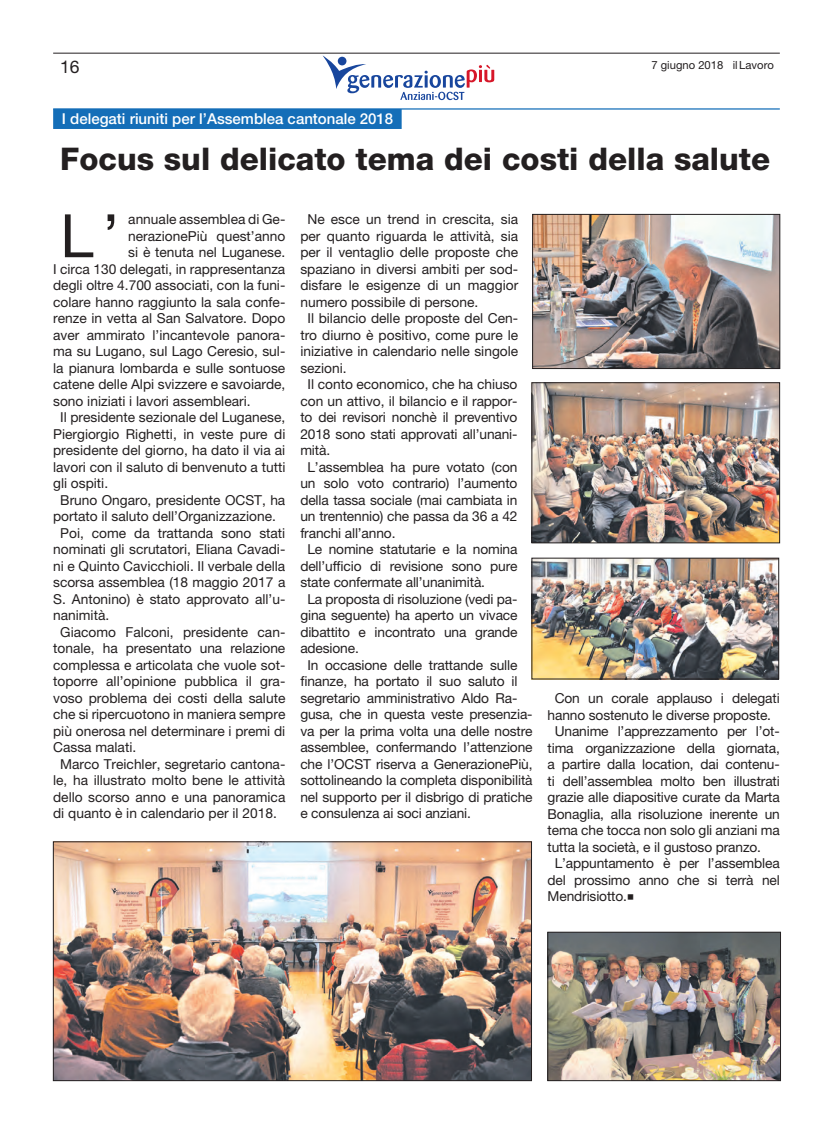
<style>
.page{position:relative;width:833px;height:1134px;background:#fff}
.page>*{position:absolute;margin:0;border:0;box-sizing:border-box;transform-origin:0 0}
.Capolettera_AAPI_-_2{font:60px "Helvetica Neue LT Pro";color:#231f20}
.t1{font:800 31.25px "Helvetica Neue LT Pro";color:#231f20}
.t2{font:17.5px "Helvetica Neue LT Pro";color:#231f20}
.Incipit_-_AAPI{font:500 15px "Helvetica Neue LT Pro";color:#fff}
.Paragrafo_base_AAPI{font:13.75px/16.5px "Helvetica Neue LT Pro";letter-spacing:-.01em;color:#231f20;text-align:justify}
.Capolettera_AAPI_-_2-2{font:13.75px "Helvetica Neue LT Pro";color:#231f20}
.t3{font:11.25px "Helvetica Neue LT Pro";color:#231f20}
</style>
<div class="page">
<svg style="left:322px;top:55px;width:172px;height:45px"></svg>
<hr style="left:53px;top:108px;width:727px;height:2px;background:#146eb8">
<div style="left:53px;top:109px;width:349px;height:20px;background:#146eb8"></div>
<img style="left:55px;top:844px;width:475px;height:235px">
<div style="left:53px;top:842px;width:479px;height:239px;border:1px solid #231f20"></div>
<img style="left:533px;top:384px;width:245px;height:157px">
<div style="left:531px;top:382px;width:249px;height:161px;border:1px solid #231f20"></div>
<img style="left:534px;top:216px;width:244px;height:151px">
<div style="left:532px;top:214px;width:248px;height:155px;border:1px solid #231f20"></div>
<img style="left:533px;top:560px;width:244px;height:117px">
<div style="left:531px;top:558px;width:248px;height:121px;border:1px solid #231f20"></div>
<img style="left:549px;top:934px;width:229px;height:145px">
<div style="left:547px;top:932px;width:233px;height:149px;border:1px solid #231f20"></div>
<hr style="left:53px;top:53px;width:727px;height:1px;background:#231f20">
<p class="t2" style="left:60px;top:56px;width:21px">16</p>
<p class="t3" style="left:651px;top:58px;width:124px">7 giugno 2018 il Lavoro</p>
<p class="Incipit_-_AAPI" style="left:62px;top:110px;width:333px">I delegati riuniti per l’Assemblea cantonale 2018</p>
<p class="t1" style="left:60px;top:140px;width:711px">Focus sul delicato tema dei costi della salute</p>
<p class="Capolettera_AAPI_-_2" style="left:60px;top:200px;width:61px">L’</p>
<p class="Capolettera_AAPI_-_2-2" style="left:128px;top:211px;width:159px">annuale assemblea di Ge-</p>
<p class="Capolettera_AAPI_-_2-2" style="left:128px;top:228px;width:159px">nerazionePiù quest’anno</p>
<p class="Capolettera_AAPI_-_2-2" style="left:128px;top:244px;width:159px">si è tenuta nel Luganese.</p>
<p class="Capolettera_AAPI_-_2-2" style="left:53px;top:261px;width:234px">I circa 130 delegati, in rappresentanza</p>
<p class="Capolettera_AAPI_-_2-2" style="left:53px;top:277px;width:234px">degli oltre 4.700 associati, con la funi-</p>
<p class="Capolettera_AAPI_-_2-2" style="left:53px;top:294px;width:234px">colare hanno raggiunto la sala confe-</p>
<p class="Capolettera_AAPI_-_2-2" style="left:53px;top:310px;width:234px">renze in vetta al San Salvatore. Dopo</p>
<p class="Capolettera_AAPI_-_2-2" style="left:53px;top:327px;width:234px">aver ammirato l’incantevole panora-</p>
<p class="Capolettera_AAPI_-_2-2" style="left:53px;top:343px;width:234px">ma su Lugano, sul Lago Ceresio, sul-</p>
<p class="Capolettera_AAPI_-_2-2" style="left:53px;top:360px;width:234px">la pianura lombarda e sulle sontuose</p>
<p class="Capolettera_AAPI_-_2-2" style="left:53px;top:376px;width:234px">catene delle Alpi svizzere e savoiarde,</p>
<p class="Capolettera_AAPI_-_2-2" style="left:53px;top:393px;width:199px">sono iniziati i lavori assembleari.</p>
<p class="Paragrafo_base_AAPI" style="left:53px;top:409px;width:234px;text-indent:7px">Il presidente sezionale del Luganese, Piergiorgio Righetti, in veste pure di presidente del giorno, ha dato il via ai lavori con il saluto di benvenuto a tutti gli ospiti.</p>
<p class="Paragrafo_base_AAPI" style="left:53px;top:491px;width:234px;text-indent:7px">Bruno Ongaro, presidente OCST, ha portato il saluto dell’Organizzazione.</p>
<p class="Paragrafo_base_AAPI" style="left:53px;top:524px;width:234px;text-indent:7px">Poi, come da trattanda sono stati nominati gli scrutatori, Eliana Cavadi&shy;ni e Quinto Cavicchioli. Il verbale della scorsa assemblea (18 maggio 2017 a S. Antonino) è stato approvato all’u&shy;nanimità.</p>
<p class="Paragrafo_base_AAPI" style="left:53px;top:623px;width:234px;text-indent:7px">Giacomo Falconi, presidente can&shy;tonale, ha presentato una relazione complessa e articolata che vuole sot&shy;toporre all’opinione pubblica il gra&shy;voso problema dei costi della salute che si ripercuotono in maniera sempre più onerosa nel determinare i premi di Cassa malati.</p>
<p class="Paragrafo_base_AAPI" style="left:53px;top:755px;width:234px;text-indent:7px">Marco Treichler, segretario cantona&shy;le, ha illustrato molto bene le attività dello scorso anno e una panoramica di quanto è in calendario per il 2018.</p>
<p class="Paragrafo_base_AAPI" style="left:300px;top:211px;width:219px;text-indent:7px">Ne esce un trend in crescita, sia per quanto riguarda le attività, sia per il ventaglio delle proposte che spaziano in diversi ambiti per sod&shy;disfare le esigenze di un maggior numero possibile di persone.</p>
<p class="Paragrafo_base_AAPI" style="left:300px;top:310px;width:219px;text-indent:7px">Il bilancio delle proposte del Cen&shy;tro diurno è positivo, come pure le iniziative in calendario nelle singole sezioni.</p>
<p class="Paragrafo_base_AAPI" style="left:300px;top:376px;width:219px;text-indent:7px">Il conto economico, che ha chiuso con un attivo, il bilancio e il rappor&shy;to dei revisori nonchè il preventivo 2018 sono stati approvati all’unani&shy;mità.</p>
<p class="Paragrafo_base_AAPI" style="left:300px;top:458px;width:219px;text-indent:7px">L’assemblea ha pure votato (con un solo voto contrario) l’aumento della tassa sociale (mai cambiata in un trentennio) che passa da 36 a 42 franchi all’anno.</p>
<p class="Paragrafo_base_AAPI" style="left:300px;top:541px;width:219px;text-indent:7px">Le nomine statutarie e la nomina dell’ufficio di revisione sono pure state confermate all’unanimità.</p>
<p class="Paragrafo_base_AAPI" style="left:300px;top:590px;width:219px;text-indent:7px">La proposta di risoluzione (vedi pa&shy;gina seguente) ha aperto un vivace dibattito e incontrato una grande adesione.</p>
<p class="Paragrafo_base_AAPI" style="left:300px;top:656px;width:234px;text-align:left;text-indent:7px">In occasione delle trattande sulle finanze, ha portato il suo saluto il segretario amministrativo Aldo Ra&shy;gusa, che in questa veste presenzia&shy;va per la prima volta una delle nostre assemblee, confermando l’attenzione che l’OCST riserva a GenerazionePiù, sottolineando la completa disponibilità nel supporto per il disbrigo di pratiche e consulenza ai soci anziani.</p>
<p class="Paragrafo_base_AAPI" style="left:547px;top:690px;width:234px;text-indent:7px">Con un corale applauso i delegati hanno sostenuto le diverse proposte.</p>
<p class="Paragrafo_base_AAPI" style="left:547px;top:723px;width:234px;text-indent:7px">Unanime l’apprezzamento per l’ot&shy;tima organizzazione della giornata, a partire dalla location, dai contenu&shy;ti dell’assemblea molto ben illustrati grazie alle diapositive curate da Marta Bonaglia, alla risoluzione inerente un tema che tocca non solo gli anziani ma tutta la società, e il gustoso pranzo.</p>
<p class="Paragrafo_base_AAPI" style="left:547px;top:855px;width:234px;text-indent:7px">L’appuntamento è per l’assemblea del prossimo anno che si terrà nel Mendrisiotto.○</p>
</div>
